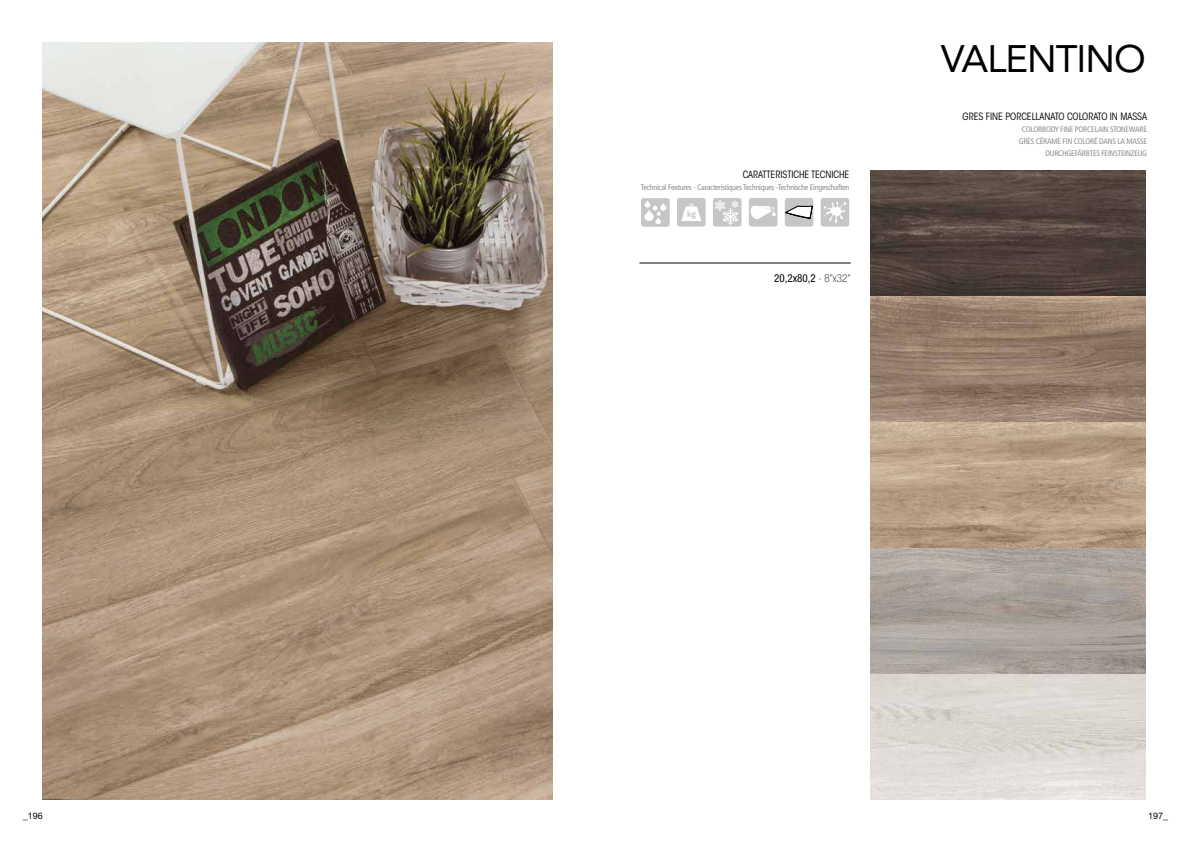
<style>
.page{position:relative;width:1191px;height:842px;background:#fff}
.page>*{position:absolute;margin:0;border:0;box-sizing:border-box;transform-origin:0 0}
.t1{font:38px "Avenir LT Std";letter-spacing:-.025em;color:#000}
.t2{font:condensed 11px "Helvetica Neue LT Std";color:#000}
.t3{font:condensed 10px "ITC Avant Garde Std";color:#000}
.t4{font:9px "Helvetica Neue LT Std";color:#000}
.t5{font:condensed 8px/11.8px "Frutiger LT Std";letter-spacing:-.03em;color:#8e8e8d;text-align:right}
.s1{font-weight:100}
.s2{font-family:"Avenir LT Std";font-size:10px}
</style>
<div class="page">
<img style="left:43px;top:43px;width:510px;height:756px">
<img style="left:870px;top:171px;width:275px;height:250px">
<img style="left:870px;top:423px;width:275px;height:124px">
<img style="left:870px;top:549px;width:275px;height:124px">
<hr style="left:639px;top:263px;width:211px;height:1px;background:#000">
<div style="left:641px;top:198px;width:28px;height:29px;background:#c6c6c6;border-radius:3px"></div>
<svg style="left:644px;top:201px;width:22px;height:23px"></svg>
<div style="left:713px;top:198px;width:28px;height:29px;background:#c6c6c6;border-radius:3px"></div>
<svg style="left:714px;top:200px;width:24px;height:25px"></svg>
<div style="left:749px;top:198px;width:28px;height:29px;background:#c6c6c6;border-radius:3px"></div>
<svg style="left:750px;top:205px;width:26px;height:14px"></svg>
<div style="left:677px;top:198px;width:28px;height:29px;background:#c6c6c6;border-radius:3px"></div>
<svg style="left:681px;top:203px;width:20px;height:18px"></svg>
<div style="left:820px;top:198px;width:29px;height:29px;background:#c6c6c6;border-radius:3px"></div>
<svg style="left:823px;top:201px;width:23px;height:22px"></svg>
<div style="left:784px;top:198px;width:29px;height:29px;background:#c6c6c6;border-radius:3px"></div>
<svg style="left:786px;top:206px;width:26px;height:13px"></svg>
<h1 class="t1" style="left:941px;top:37px;width:206px">VALENTINO</h1>
<p class="t3" style="left:743px;top:169px;width:108px">CARATTERISTICHE TECNICHE</p>
<p class="t5" style="left:641px;top:181px;width:210px">Technical Features - Caracteristiques Techniques -Technische Eingeschaften</p>
<h2 class="t2" style="left:774px;top:272px;width:78px">20,2x80,2 <span class="s1">- 8”x32”</span></h2>
<p class="t3" style="left:962px;top:110px;width:186px">GRES FINE PORCELLANATO COLORATO IN MASSA</p>
<p class="t5" style="left:1018px;top:123px;width:130px">COLORBODY FINE PORCELAIN STONEWARE<br>GRÈS CÉRAME FIN COLORÉ DANS LA MASSE<br>DURCHGEFÄRBTES FEINSTEINZEUG</p>
<p class="t4" style="left:23px;top:811px;width:22px"><span class="s2">_</span>196</p>
<p class="t4" style="left:1148px;top:811px;width:22px">197<span class="s2">_</span></p>
</div>
